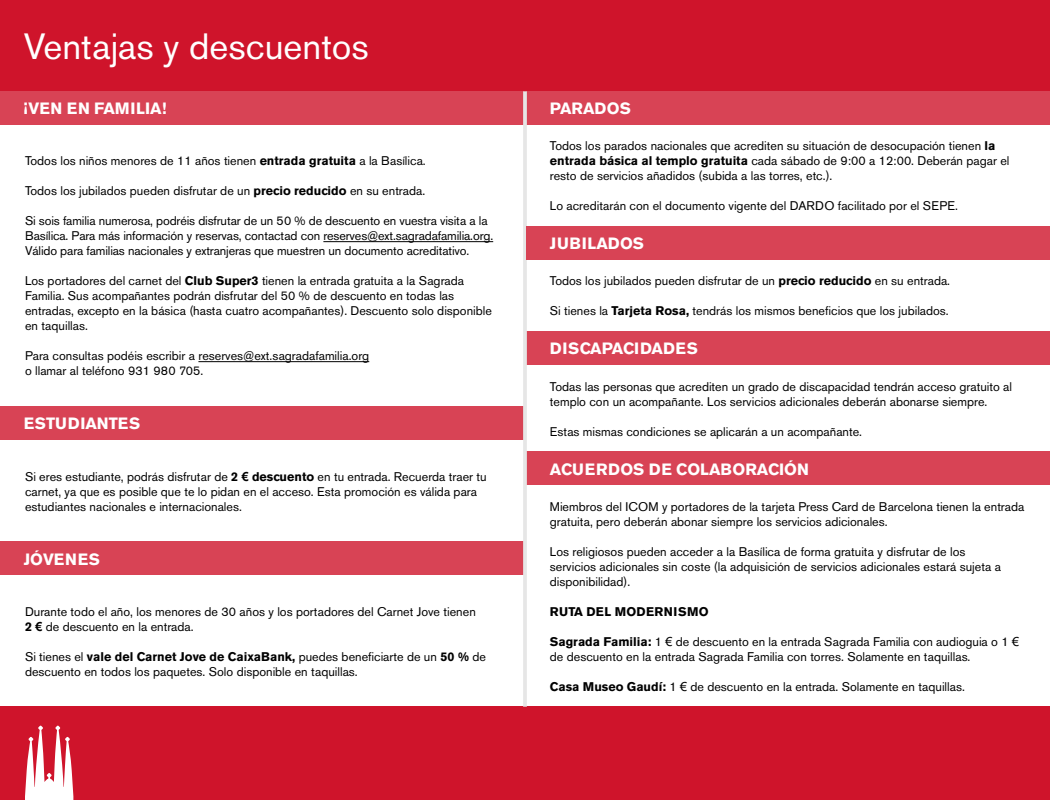
<style>
.page{position:relative;width:1050px;height:800px;background:#fff}
.page>*{position:absolute;margin:0;border:0;box-sizing:border-box;transform-origin:0 0}
.t1{font:36.25px "Akzidenz Grotesk BE";color:#fff}
.t2{font:700 16.25px "Akzidenz Grotesk BE";color:#fff}
.t3{font:700 16.25px "Akzidenz Grotesk BE";letter-spacing:.03em;color:#fff}
.t4{font:700 16.25px "Akzidenz Grotesk BE";letter-spacing:.02em;color:#fff}
.t5{font:12.5px/15px "Akzidenz Grotesk BE";color:#000}
.t6{font:700 12.5px "Akzidenz Grotesk BE";letter-spacing:.04em;color:#000}
.s1{font-weight:700}
.s2{font-family:"Arial";font-weight:700}
.s3{font-family:"Arial"}
</style>
<div class="page">
<div style="left:0;top:0;width:1050px;height:91px;background:#cf142b"></div>
<div style="left:0;top:707px;width:1050px;height:93px;background:#cf142b"></div>
<svg style="left:25px;top:725px;width:48px;height:75px"></svg>
<div style="left:0;top:91px;width:524px;height:34px;background:#d84355"></div>
<div style="left:0;top:406px;width:524px;height:34px;background:#d84355"></div>
<div style="left:0;top:542px;width:524px;height:33px;background:#d84355"></div>
<div style="left:527px;top:332px;width:523px;height:33px;background:#d84355"></div>
<div style="left:527px;top:91px;width:523px;height:34px;background:#d84355"></div>
<div style="left:527px;top:452px;width:523px;height:33px;background:#d84355"></div>
<hr style="left:523px;top:91px;width:4px;height:616px;background:#e6e6e6">
<hr style="left:323px;top:241px;width:170px;height:1px;background:#000">
<hr style="left:198px;top:361px;width:171px;height:1px;background:#000">
<div style="left:527px;top:226px;width:523px;height:34px;background:#d84355"></div>
<h1 class="t1" style="left:24px;top:25px;width:347px">Ventajas y descuentos</h1>
<h2 class="t2" style="left:24px;top:99px;width:144px">¡VEN EN FAMILIA!</h2>
<p class="t5" style="left:25px;top:154px;width:402px">Todos los niños menores de 11 años tienen <span class="s1">entrada gratuita</span> a la Basílica.</p>
<p class="t5" style="left:25px;top:184px;width:402px">Todos los jubilados pueden disfrutar de un <span class="s1">precio reducido</span> en su entrada.</p>
<p class="t5" style="left:25px;top:214px;width:470px">Si sois familia numerosa, podréis disfrutar de un 50 % de descuento en vuestra visita a la<br>Basílica. Para más información y reservas, contactad con reserves@ext.sagradafamilia.org.<br>Válido para familias nacionales y extranjeras que muestren un documento acreditativo.</p>
<p class="t5" style="left:25px;top:274px;width:468px">Los portadores del carnet del <span class="s1">Club Super3</span> tienen la entrada gratuita a la Sagrada Familia. Sus acompañantes podrán disfrutar del 50 % de descuento en todas las entradas, excepto en la básica (hasta cuatro acompañantes). Descuento solo disponible en taquillas.</p>
<p class="t5" style="left:25px;top:349px;width:346px">Para consultas podéis escribir a reserves@ext.sagradafamilia.org o llamar al teléfono 931 980 705.</p>
<h2 class="t2" style="left:24px;top:414px;width:118px">ESTUDIANTES</h2>
<p class="t5" style="left:25px;top:469px;width:463px">Si eres estudiante, podrás disfrutar de <span class="s1">2</span> <span class="s2">€</span> <span class="s1">descuento</span> en tu entrada. Recuerda traer tu carnet, ya que es posible que te lo pidan en el acceso. Esta promoción es válida para estudiantes nacionales e internacionales.</p>
<h2 class="t4" style="left:24px;top:549px;width:78px">JÓVENES</h2>
<p class="t5" style="left:25px;top:604px;width:452px">Durante todo el año, los menores de 30 años y los portadores del Carnet Jove tienen<br><span class="s1">2</span> <span class="s2">€</span> de descuento en la entrada.</p>
<p class="t5" style="left:25px;top:649px;width:462px">Si tienes el <span class="s1">vale del Carnet Jove de CaixaBank,</span> puedes beneficiarte de un <span class="s1">50 %</span> de descuento en todos los paquetes. Solo disponible en taquillas.</p>
<h2 class="t2" style="left:550px;top:99px;width:82px">PARADOS</h2>
<p class="t5" style="left:550px;top:139px;width:461px">Todos los parados nacionales que acrediten su situación de desocupación tienen <span class="s1">la entrada básica al templo gratuita</span> cada sábado de 9:00 a 12:00. Deberán pagar el resto de servicios añadidos (subida a las torres, etc.).</p>
<p class="t5" style="left:550px;top:199px;width:410px">Lo acreditarán con el documento vigente del DARDO facilitado por el SEPE.</p>
<h2 class="t3" style="left:550px;top:234px;width:96px">JUBILADOS</h2>
<p class="t5" style="left:550px;top:274px;width:402px">Todos los jubilados pueden disfrutar de un <span class="s1">precio reducido</span> en su entrada.</p>
<p class="t5" style="left:550px;top:304px;width:400px">Si tienes la <span class="s1">Tarjeta Rosa,</span> tendrás los mismos beneficios que los jubilados.</p>
<h2 class="t2" style="left:550px;top:339px;width:150px">DISCAPACIDADES</h2>
<p class="t5" style="left:550px;top:379px;width:464px">Todas las personas que acrediten un grado de discapacidad tendrán acceso gratuito al templo con un acompañante. Los servicios adicionales deberán abonarse siempre.</p>
<p class="t5" style="left:550px;top:424px;width:314px">Estas mismas condiciones se aplicarán a un acompañante.</p>
<h2 class="t2" style="left:550px;top:459px;width:261px">ACUERDOS DE COLABORACIÓN</h2>
<p class="t5" style="left:550px;top:499px;width:476px">Miembros del ICOM y portadores de la tarjeta Press Card de Barcelona tienen la entrada gratuita, pero deberán abonar siempre los servicios adicionales.</p>
<p class="t5" style="left:550px;top:544px;width:453px">Los religiosos pueden acceder a la Basílica de forma gratuita y disfrutar de los servicios adicionales sin coste (la adquisición de servicios adicionales estará sujeta a disponibilidad).</p>
<p class="t6" style="left:550px;top:604px;width:160px">RUTA DEL MODERNISMO</p>
<p class="t5" style="left:550px;top:634px;width:471px"><span class="s1">Sagrada Familia:</span> 1 <span class="s3">€</span> de descuento en la entrada Sagrada Familia con audioguia o 1 <span class="s3">€ </span>de descuento en la entrada Sagrada Familia con torres. Solamente en taquillas.</p>
<p class="t5" style="left:550px;top:679px;width:417px"><span class="s1">Casa Museo Gaudí:</span> 1 <span class="s3">€</span> de descuento en la entrada. Solamente en taquillas.</p>
</div>
